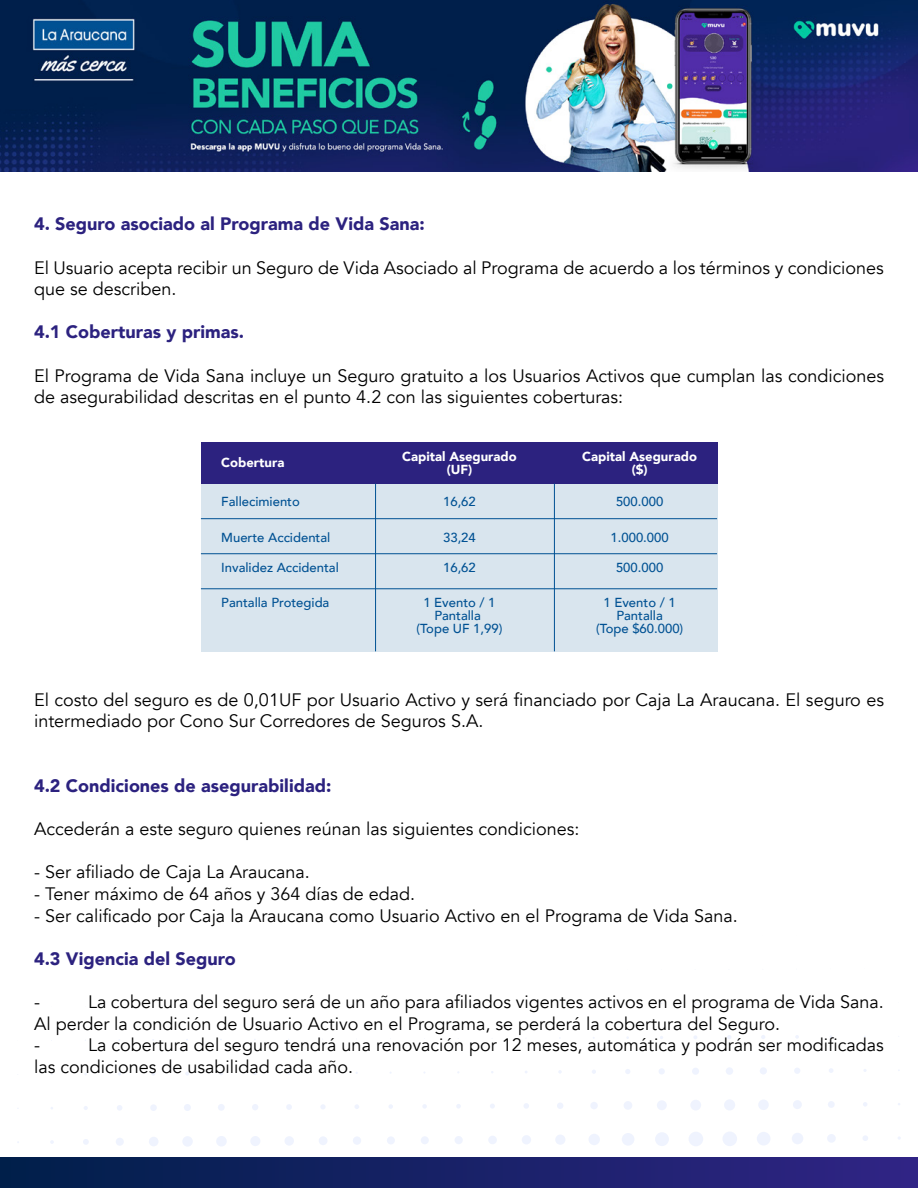
<style>
.page{position:relative;width:918px;height:1188px;background:#fff}
.page>*{position:absolute;margin:0;border:0;box-sizing:border-box;transform-origin:0 0}
.t1{font:18px/21.6px "Avenir";color:#000}
.t2{font:900 18px "Avenir";color:#2c227f}
.t3{font:500 13.05px/13px "Avenir";color:#005193;text-align:center}
.t4{font:900 13.05px/13px "Avenir";color:#fff;text-align:center}
</style>
<div class="page">
<img style="left:0;top:0;width:918px;height:171px">
<svg style="left:727px;top:1035px;width:4px;height:4px"></svg>
<svg style="left:761px;top:1035px;width:4px;height:4px"></svg>
<svg style="left:592px;top:1070px;width:4px;height:4px"></svg>
<svg style="left:625px;top:1069px;width:5px;height:5px"></svg>
<div style="left:659px;top:1068px;width:6px;height:7px;background:#eff3fe;border-radius:50%"></div>
<div style="left:692px;top:1068px;width:7px;height:7px;background:#eff3fe;border-radius:50%"></div>
<div style="left:726px;top:1067px;width:7px;height:8px;background:#eff3fe;border-radius:50%"></div>
<div style="left:760px;top:1067px;width:7px;height:8px;background:#eff3fe;border-radius:50%"></div>
<svg style="left:794px;top:1068px;width:6px;height:6px"></svg>
<svg style="left:829px;top:1068px;width:4px;height:5px"></svg>
<svg style="left:84px;top:1106px;width:4px;height:4px"></svg>
<svg style="left:117px;top:1105px;width:5px;height:5px"></svg>
<div style="left:150px;top:1104px;width:7px;height:7px;background:#eff3fe;border-radius:50%"></div>
<div style="left:184px;top:1104px;width:7px;height:7px;background:#eff3fe;border-radius:50%"></div>
<div style="left:218px;top:1104px;width:7px;height:7px;background:#eff3fe;border-radius:50%"></div>
<svg style="left:252px;top:1104px;width:6px;height:6px"></svg>
<svg style="left:286px;top:1104px;width:6px;height:6px"></svg>
<svg style="left:321px;top:1104px;width:4px;height:5px"></svg>
<svg style="left:355px;top:1105px;width:4px;height:4px"></svg>
<svg style="left:389px;top:1104px;width:4px;height:5px"></svg>
<svg style="left:423px;top:1104px;width:4px;height:4px"></svg>
<svg style="left:456px;top:1104px;width:5px;height:4px"></svg>
<svg style="left:490px;top:1104px;width:5px;height:4px"></svg>
<svg style="left:524px;top:1103px;width:5px;height:6px"></svg>
<svg style="left:557px;top:1103px;width:6px;height:6px"></svg>
<div style="left:590px;top:1102px;width:8px;height:7px;background:#eff3fe;border-radius:50%"></div>
<div style="left:624px;top:1101px;width:8px;height:9px;background:#eff3fe;border-radius:50%"></div>
<div style="left:657px;top:1100px;width:10px;height:10px;background:#eff3fe;border-radius:50%"></div>
<div style="left:690px;top:1100px;width:11px;height:11px;background:#eff3fe;border-radius:50%"></div>
<div style="left:724px;top:1099px;width:11px;height:12px;background:#eff3fe;border-radius:50%"></div>
<div style="left:758px;top:1099px;width:11px;height:11px;background:#eff3fe;border-radius:50%"></div>
<div style="left:793px;top:1100px;width:9px;height:9px;background:#eff3fe;border-radius:50%"></div>
<div style="left:828px;top:1101px;width:7px;height:7px;background:#eff3fe;border-radius:50%"></div>
<svg style="left:863px;top:1102px;width:4px;height:4px"></svg>
<svg style="left:50px;top:1140px;width:4px;height:4px"></svg>
<svg style="left:83px;top:1139px;width:6px;height:6px"></svg>
<div style="left:116px;top:1138px;width:8px;height:8px;background:#eff3fe;border-radius:50%"></div>
<div style="left:149px;top:1137px;width:10px;height:9px;background:#eff3fe;border-radius:50%"></div>
<div style="left:182px;top:1136px;width:11px;height:11px;background:#eff3fe;border-radius:50%"></div>
<div style="left:216px;top:1136px;width:11px;height:11px;background:#eff3fe;border-radius:50%"></div>
<div style="left:250px;top:1136px;width:10px;height:10px;background:#eff3fe;border-radius:50%"></div>
<div style="left:284px;top:1136px;width:10px;height:10px;background:#eff3fe;border-radius:50%"></div>
<div style="left:319px;top:1136px;width:9px;height:9px;background:#eff3fe;border-radius:50%"></div>
<div style="left:353px;top:1136px;width:8px;height:9px;background:#eff3fe;border-radius:50%"></div>
<div style="left:387px;top:1136px;width:8px;height:8px;background:#eff3fe;border-radius:50%"></div>
<div style="left:421px;top:1136px;width:8px;height:8px;background:#eff3fe;border-radius:50%"></div>
<div style="left:455px;top:1136px;width:8px;height:8px;background:#eff3fe;border-radius:50%"></div>
<div style="left:488px;top:1136px;width:9px;height:8px;background:#eff3fe;border-radius:50%"></div>
<div style="left:522px;top:1135px;width:9px;height:10px;background:#eff3fe;border-radius:50%"></div>
<div style="left:555px;top:1135px;width:10px;height:10px;background:#eff3fe;border-radius:50%"></div>
<div style="left:588px;top:1134px;width:12px;height:11px;background:#eff3fe;border-radius:50%"></div>
<div style="left:622px;top:1133px;width:12px;height:13px;background:#eff3fe;border-radius:50%"></div>
<div style="left:655px;top:1132px;width:14px;height:14px;background:#eff3fe;border-radius:50%"></div>
<div style="left:689px;top:1132px;width:14px;height:14px;background:#eff3fe;border-radius:50%"></div>
<div style="left:722px;top:1131px;width:15px;height:15px;background:#eff3fe;border-radius:50%"></div>
<div style="left:757px;top:1132px;width:14px;height:14px;background:#eff3fe;border-radius:50%"></div>
<div style="left:792px;top:1133px;width:11px;height:11px;background:#eff3fe;border-radius:50%"></div>
<div style="left:827px;top:1134px;width:9px;height:9px;background:#eff3fe;border-radius:50%"></div>
<svg style="left:863px;top:1136px;width:5px;height:5px"></svg>
<div style="left:0;top:1158px;width:918px;height:30px;background:linear-gradient(to right,#001f4a,#302485)"></div>
<div style="left:201px;top:463px;width:516px;height:188px;background:#d9e5ee"></div>
<div style="left:201px;top:442px;width:516px;height:42px;background:#2c227f"></div>
<hr style="left:201px;top:518px;width:516px;height:1px;background:#005193">
<hr style="left:201px;top:553px;width:516px;height:1px;background:#005193">
<hr style="left:201px;top:589px;width:516px;height:1px;background:#005193">
<hr style="left:554px;top:484px;width:1px;height:167px;background:#005193">
<hr style="left:375px;top:484px;width:1px;height:167px;background:#005193">
<p class="t2" style="left:34px;top:209px;width:392px">4. Seguro asociado al Programa de Vida Sana:</p>
<p class="t1" style="left:34px;top:257px;width:851px">El Usuario acepta recibir un Seguro de Vida Asociado al Programa de acuerdo a los términos y condiciones que se describen.</p>
<p class="t2" style="left:34px;top:317px;width:212px">4.1 Coberturas y primas.</p>
<p class="t1" style="left:34px;top:365px;width:852px">El Programa de Vida Sana incluye un Seguro gratuito a los Usuarios Activos que cumplan las condiciones de asegurabilidad descritas en el punto 4.2 con las siguientes coberturas:</p>
<p class="t4" style="left:402px;top:449px;width:116px">Capital Asegurado (UF)</p>
<p class="t4" style="left:582px;top:449px;width:116px">Capital Asegurado ($)</p>
<p class="t4" style="left:221px;top:456px;width:65px">Cobertura</p>
<p class="t3" style="left:221px;top:494px;width:80px">Fallecimiento</p>
<p class="t3" style="left:443px;top:494px;width:34px">16,62</p>
<p class="t3" style="left:616px;top:494px;width:49px">500.000</p>
<p class="t3" style="left:221px;top:530px;width:111px">Muerte Accidental</p>
<p class="t3" style="left:443px;top:530px;width:34px">33,24</p>
<p class="t3" style="left:611px;top:530px;width:60px">1.000.000</p>
<p class="t3" style="left:221px;top:560px;width:119px">Invalidez Accidental</p>
<p class="t3" style="left:443px;top:560px;width:34px">16,62</p>
<p class="t3" style="left:616px;top:560px;width:49px">500.000</p>
<p class="t3" style="left:221px;top:595px;width:110px">Pantalla Protegida</p>
<p class="t3" style="left:417px;top:595px;width:87px">1 Evento / 1<br>Pantalla<br>(Tope UF 1,99)</p>
<p class="t3" style="left:596px;top:595px;width:89px">1 Evento / 1<br>Pantalla<br>(Tope $60.000)</p>
<p class="t1" style="left:34px;top:689px;width:852px">El costo del seguro es de 0,01UF por Usuario Activo y será financiado por Caja La Araucana. El seguro es intermediado por Cono Sur Corredores de Seguros S.A.</p>
<p class="t2" style="left:34px;top:770px;width:299px">4.2 Condiciones de asegurabilidad:</p>
<p class="t1" style="left:34px;top:818px;width:547px">Accederán a este seguro quienes reúnan las siguientes condiciones:</p>
<p class="t1" style="left:34px;top:862px;width:277px">- Ser afiliado de Caja La Araucana.</p>
<p class="t1" style="left:34px;top:883px;width:383px">- Tener máximo de 64 años y 364 días de edad.</p>
<p class="t1" style="left:34px;top:905px;width:705px">- Ser calificado por Caja la Araucana como Usuario Activo en el Programa de Vida Sana.</p>
<p class="t2" style="left:34px;top:943px;width:203px">4.3 Vigencia del Seguro</p>
<p class="t1" style="left:34px;top:991px;width:7px">-</p>
<p class="t1" style="left:34px;top:991px;width:851px;text-indent:54px">La cobertura del seguro será de un año para afiliados vigentes activos en el programa de Vida Sana.<br>Al perder la condición de Usuario Activo en el Programa, se perderá la cobertura del Seguro.<br>-</p>
<p class="t1" style="left:34px;top:1034px;width:851px;text-indent:54px">La cobertura del seguro tendrá una renovación por 12 meses, automática y podrán ser modificadas las condiciones de usabilidad cada año.</p>
</div>
